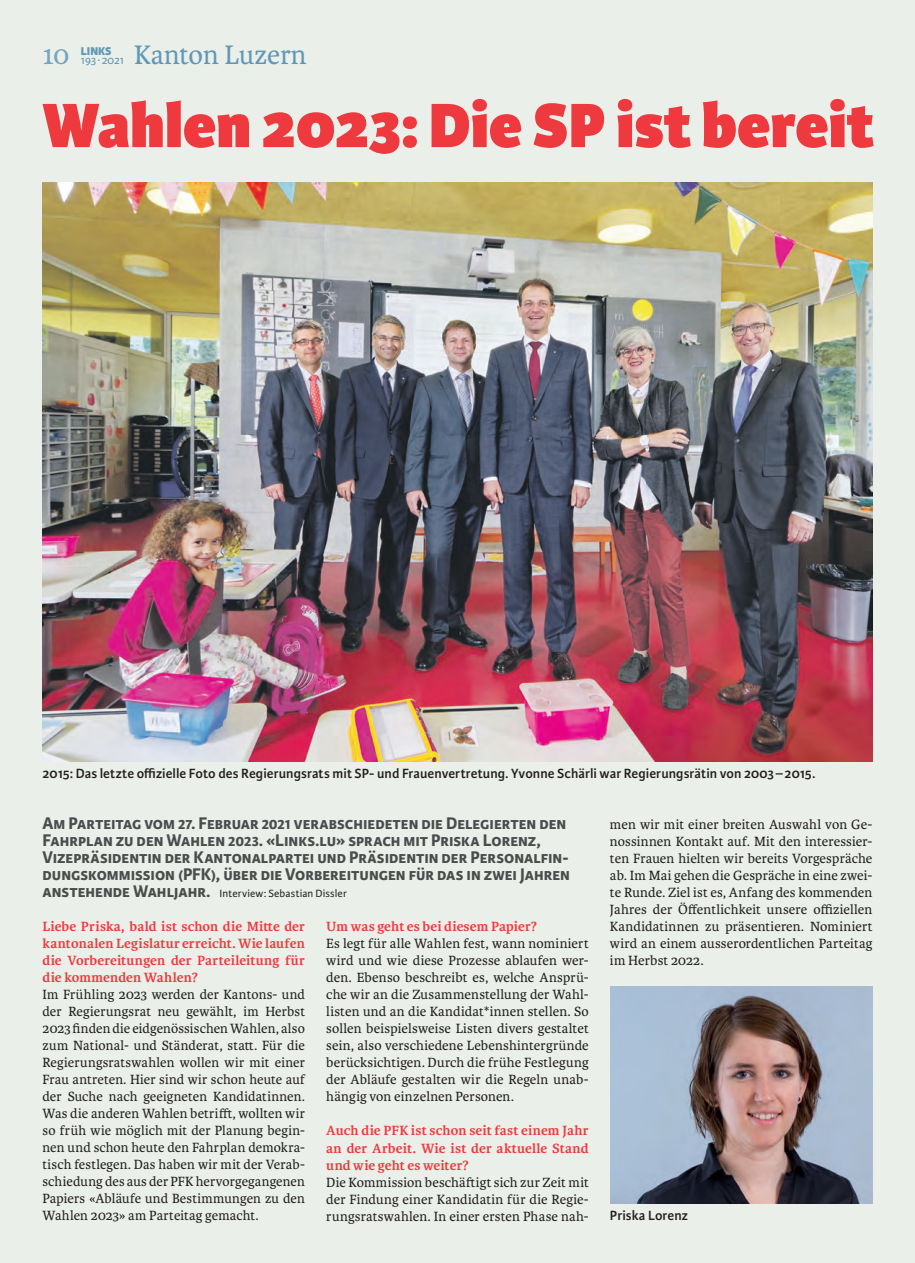
<style>
.page{position:relative;width:915px;height:1263px;background:#fff}
.page>*{position:absolute;margin:0;border:0;box-sizing:border-box;transform-origin:0 0}
.t1{font:800 66.75px "Karmina Sans";color:#ee3a3e}
.t2{font:28.5px "Karmina";color:#6197b5}
.t3{font:28.5px "Karmina";color:#76a3bd}
.t4{font:700 18px/17px "Karmina Sans";color:#4b4c4d}
.t5{font:14.25px/17px "Karmina";letter-spacing:.01em;color:#231f20;text-align:justify}
.t6{font:700 14.25px/17px "Karmina";letter-spacing:.005em;color:#ee3a3e;text-align:justify}
.t7{font:600 14.25px "Karmina Sans";letter-spacing:.005em;color:#231f20}
.t8{font:12px "Karmina Sans";letter-spacing:-.02em;color:#6197b5}
.t9{font:800 12px "Karmina Sans";color:#6197b5}
.t10{font:11.25px "Karmina Sans";letter-spacing:.015em;color:#231f20}
.s1{font-weight:700;font-size:18px;color:#4b4c4d}
</style>
<div class="page">
<hr style="left:914px;top:0;width:1px;height:1263px;background:#eaf0e9">
<div style="left:0;top:0;width:914px;height:1263px;background:#eaf0e9"></div>
<img style="left:43px;top:183px;width:829px;height:578px">
<img style="left:610px;top:986px;width:262px;height:217px">
<p class="t8" style="left:81px;top:53px;width:45px">193 ∙ 2021</p>
<h2 class="t2" style="left:134px;top:39px;width:174px">Kanton Luzern</h2>
<h1 class="t1" style="left:43px;top:86px;width:832px">Wahlen 2023: Die SP ist bereit</h1>
<h2 class="t3" style="left:43px;top:39px;width:28px">10</h2>
<p class="t9" style="left:81px;top:44px;width:32px">LINKS</p>
<p class="t7" style="left:43px;top:766px;width:774px">2015: Das letzte offizielle Foto des Regierungsrats mit SP- und Frauenvertretung. Yvonne Schärli war Regierungsrätin von 2003–2015.</p>
<p class="t4" style="left:43px;top:815px;width:529px">Am Parteitag vom 27. Februar 2021 verabschiedeten die Delegierten den Fahrplan zu den Wahlen 2023. «Links.lu» sprach mit Priska Lorenz, Vizepräsidentin der Kantonalpartei und Präsidentin der Personalfin&shy;dungskommission (PFK), über die Vorbereitungen für das in zwei Jahren</p>
<p class="t10" style="left:43px;top:887px;width:305px"><span class="s1">anstehende Wahljahr.</span> Interview: Sebastian Dissler</p>
<p class="t6" style="left:43px;top:918px;width:264px">Liebe Priska, bald ist schon die Mitte der kantonalen Legislatur erreicht. Wie laufen die Vorbereitungen der Parteileitung für die kommenden Wahlen?</p>
<p class="t5" style="left:43px;top:986px;width:264px">Im Frühling 2023 werden der Kantons- und der Regierungsrat neu gewählt, im Herbst 2023 finden die eidgenössischen Wahlen, also zum National- und Ständerat, statt. Für die Regierungsratswahlen wollen wir mit einer Frau antreten. Hier sind wir schon heute auf der Suche nach geeigneten Kandidatinnen.<br>Was die anderen Wahlen betrifft, wollten wir so früh wie möglich mit der Planung begin&shy;nen und schon heute den Fahrplan demokra&shy;tisch festlegen. Das haben wir mit der Verab&shy;schiedung des aus der PFK hervorgegangenen Papiers «Abläufe und Bestimmungen zu den Wahlen 2023» am Parteitag gemacht.</p>
<p class="t6" style="left:326px;top:918px;width:212px">Um was geht es bei diesem Papier?</p>
<p class="t5" style="left:326px;top:935px;width:264px">Es legt für alle Wahlen fest, wann nominiert wird und wie diese Prozesse ablaufen wer&shy;den. Ebenso beschreibt es, welche Ansprü&shy;che wir an die Zusammenstellung der Wahl&shy;listen und an die Kandidat*innen stellen. So sollen beispielsweise Listen divers gestaltet sein, also verschiedene Lebenshintergründe berücksichtigen. Durch die frühe Festlegung der Abläufe gestalten wir die Regeln unab&shy;hängig von einzelnen Personen.</p>
<p class="t6" style="left:326px;top:1122px;width:264px">Auch die PFK ist schon seit fast einem Jahr an der Arbeit. Wie ist der aktuelle Stand und wie geht es weiter?</p>
<p class="t5" style="left:326px;top:1173px;width:264px">Die Kommission beschäftigt sich zur Zeit mit der Findung einer Kandidatin für die Regie&shy;rungsratswahlen. In einer ersten Phase nah-</p>
<p class="t5" style="left:609px;top:816px;width:264px">men wir mit einer breiten Auswahl von Ge&shy;nossinnen Kontakt auf. Mit den interessier&shy;ten Frauen hielten wir bereits Vorgespräche ab. Im Mai gehen die Gespräche in eine zwei&shy;te Runde. Ziel ist es, Anfang des kommenden Jahres der Öffentlichkeit unsere offiziellen Kandidatinnen zu präsentieren. Nominiert wird an einem ausserordentlichen Parteitag im Herbst 2022.</p>
<p class="t7" style="left:609px;top:1208px;width:79px">Priska Lorenz</p>
</div>
